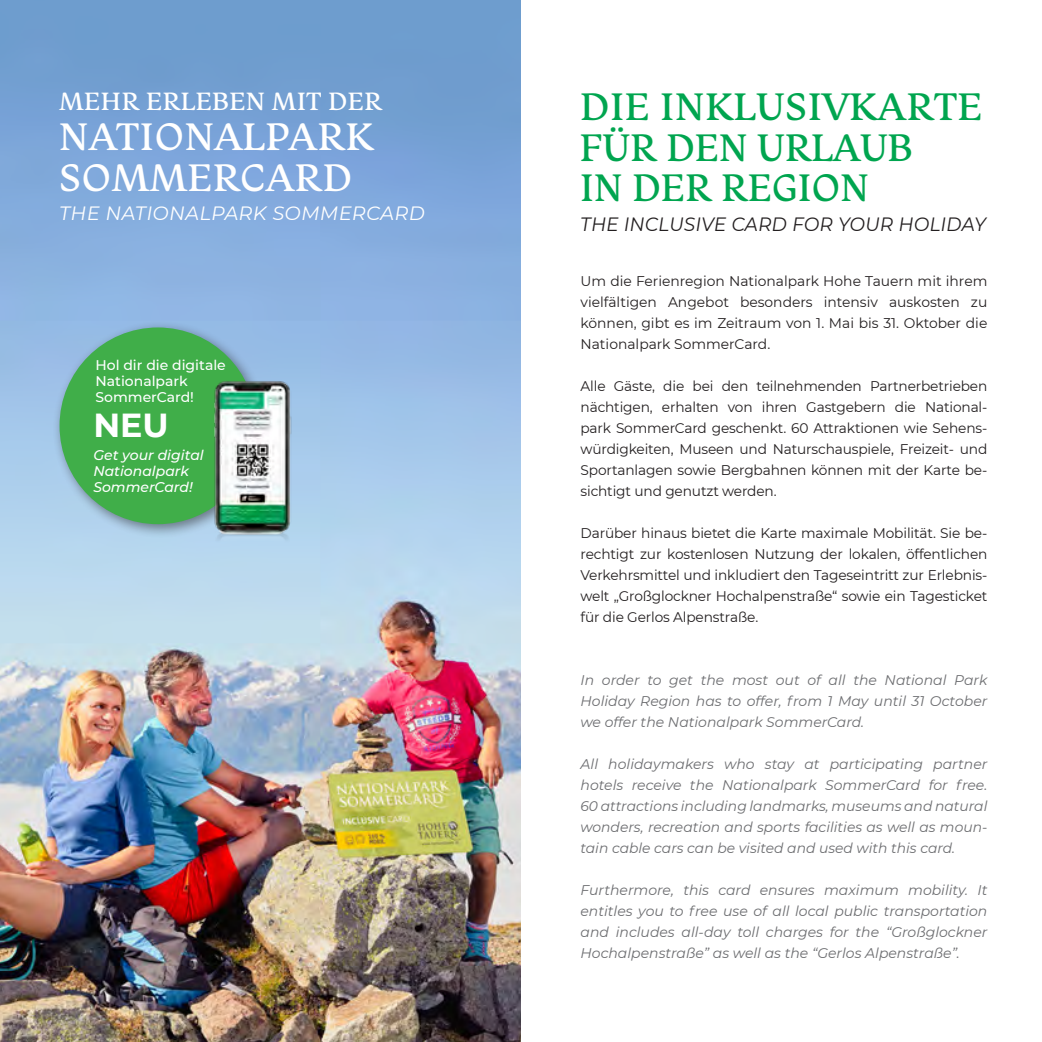
<style>
.page{position:relative;width:1042px;height:1042px;background:#fff}
.page>*{position:absolute;margin:0;border:0;box-sizing:border-box;transform-origin:0 0}
.Headline_DE{font:40.25px/40.2px "Monarcha";letter-spacing:.02em;color:#00a54f}
.Headline_DE-2{font:40.25px "Monarcha";letter-spacing:.02em;color:#fff}
.Inhaltsverzeichnis{font:700 33.25px "Montserrat";color:#fff}
.Headline_DE-3{font:26.25px "Monarcha";color:#fff}
.Headline_EN{font:italic 19.25px "Montserrat";color:#231f20;scale:.96 1}
.Headline_EN-2{font:italic 19.25px "Montserrat";letter-spacing:.02em;color:#fff}
.Fließtext{font:14px/21px "Montserrat";letter-spacing:-.01em;color:#231f20;text-align:justify}
.Fließtext_EN{font:italic 14px/21px "Montserrat";color:#6c6d70;text-align:justify}
.Inhaltsverzeichnis-2{font:500 14px/15.8px "Montserrat";color:#fff}
.Inhaltsverzeichnis-3{font:italic 500 14px/15.8px "Montserrat";color:#fff}
</style>
<div class="page">
<hr style="left:1041px;top:286px;width:1px;height:273px;background:#46762d">
<hr style="left:1041px;top:26px;width:1px;height:344px;background:#46762d">
<img style="left:0;top:0;width:521px;height:1042px">
<div style="left:53px;top:320px;width:218px;height:218px;background:#231f20;opacity:.5"></div>
<div style="left:60px;top:327px;width:196px;height:197px;background:#40ae49;border-radius:50%"></div>
<img style="left:209px;top:370px;width:104px;height:185px">
<p class="Headline_DE-3" style="left:60px;top:84px;width:324px">MEHR ERLEBEN MIT DER</p>
<p class="Headline_DE-2" style="left:60px;top:110px;width:316px">NATIONALPARK</p>
<p class="Headline_DE-2" style="left:60px;top:151px;width:296px">SOMMERCARD</p>
<p class="Headline_EN-2" style="left:60px;top:200px;width:368px">THE NATIONALPARK SOMMERCARD</p>
<p class="Inhaltsverzeichnis-2" style="left:95px;top:357px;width:132px">Hol dir die digitale<br>Nationalpark<br>SommerCard!</p>
<p class="Inhaltsverzeichnis" style="left:93px;top:401px;width:77px">NEU</p>
<p class="Inhaltsverzeichnis-3" style="left:93px;top:447px;width:112px">Get your digital<br>Nationalpark<br>SommerCard!</p>
<p class="Headline_DE" style="left:580px;top:85px;width:405px">DIE INKLUSIVKARTE<br>FÜR DEN URLAUB<br>IN DER REGION</p>
<p class="Headline_EN" style="left:580px;top:210px;width:424px">THE INCLUSIVE CARD FOR YOUR HOLIDAY</p>
<p class="Fließtext" style="left:580px;top:270px;width:408px">Um die Ferienregion Nationalpark Hohe Tauern mit ihrem vielfältigen Angebot besonders intensiv auskosten zu können, gibt es im Zeitraum von 1. Mai bis 31. Oktober die Nationalpark SommerCard.</p>
<p class="Fließtext" style="left:580px;top:375px;width:408px">Alle Gäste, die bei den teilnehmenden Partnerbetrieben nächtigen, erhalten von ihren Gastgebern die National&shy;park SommerCard geschenkt. 60 Attraktionen wie Sehens&shy;würdigkeiten, Museen und Naturschauspiele, Freizeit- und Sportanlagen sowie Bergbahnen können mit der Karte be&shy;sichtigt und genutzt werden.</p>
<p class="Fließtext" style="left:580px;top:522px;width:408px">Darüber hinaus bietet die Karte maximale Mobilität. Sie be&shy;rechtigt zur kostenlosen Nutzung der lokalen, öffentlichen Verkehrsmittel und inkludiert den Tageseintritt zur Erlebnis&shy;welt „Großglockner Hochalpenstraße“ sowie ein Tagesticket für die Gerlos Alpenstraße.</p>
<p class="Fließtext_EN" style="left:580px;top:669px;width:408px">In order to get the most out of all the National Park Holiday Region has to offer, from 1 May until 31 October we offer the Nationalpark SommerCard.</p>
<p class="Fließtext_EN" style="left:580px;top:753px;width:408px">All holidaymakers who stay at participating partner hotels receive the Nationalpark SommerCard for free.<br>60 attractions including landmarks, museums and natural wonders, recreation and sports facilities as well as moun&shy;tain cable cars can be visited and used with this card.</p>
<p class="Fließtext_EN" style="left:580px;top:879px;width:408px">Furthermore, this card ensures maximum mobility. It entitles you to free use of all local public transportation and includes all-day toll charges for the “Großglockner Hochalpenstraße” as well as the “Gerlos Alpenstraße”.</p>
</div>
